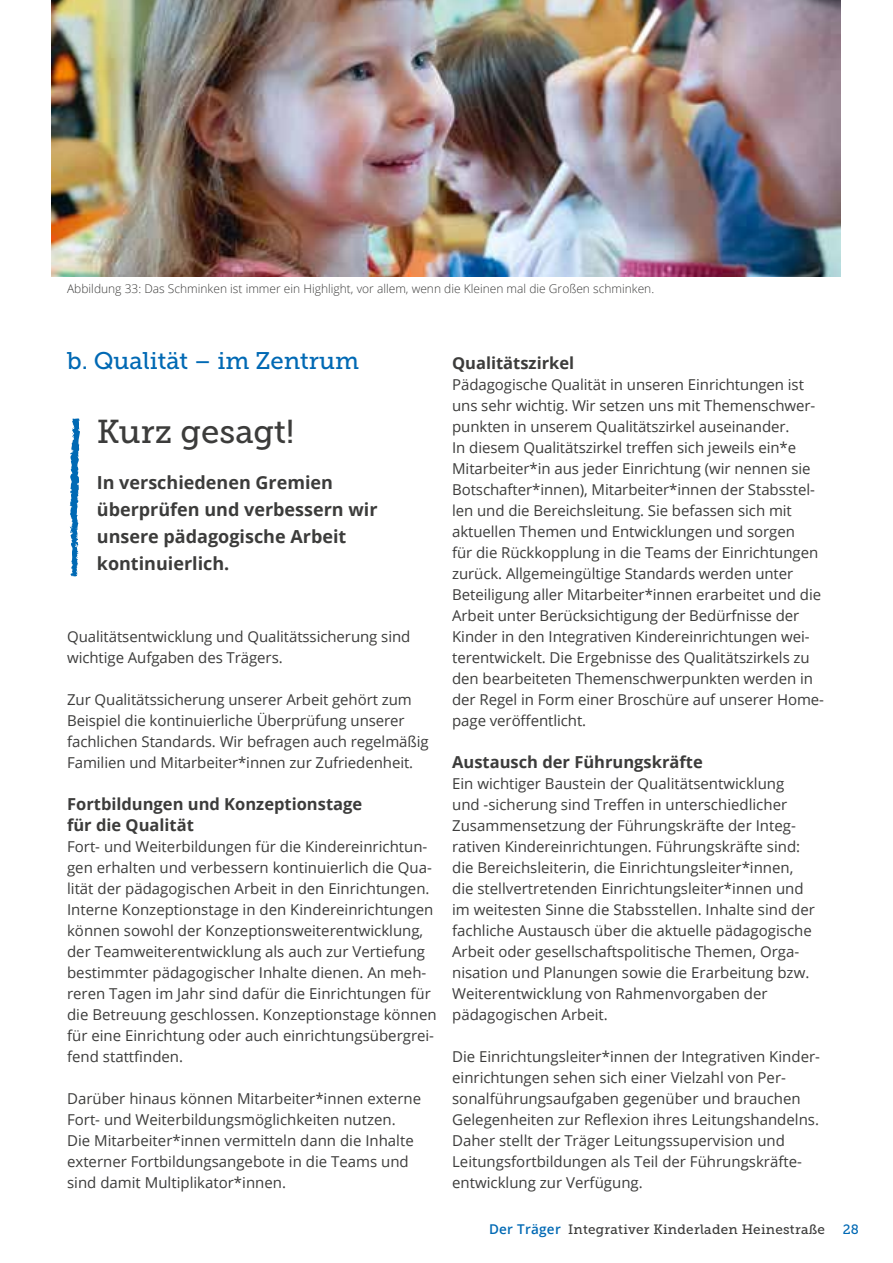
<style>
.page{position:relative;width:893px;height:1263px;background:#fff}
.page>*{position:absolute;margin:0;border:0;box-sizing:border-box;transform-origin:0 0}
.t1{font:33px "Museo Slab 500";color:#3c3c3b}
.t2{font:24px "Museo Slab 500";color:#0069b4}
.t3{font:700 18px/27px "Open Sans";color:#3c3c3b}
.t4{font:700 16.5px/21px "Open Sans";color:#3c3c3b}
.t5{font:15px/21px "Open Sans";color:#3c3c3b}
.t6{font:13.5px "Museo Slab 500";letter-spacing:.02em;color:#3c3c3b}
.t7{font:13.5px "Museo Slab 500";color:#0069b4}
.t8{font:300 12px "Open Sans";color:#3c3c3b}
.s1{font-family:"Open Sans";font-weight:600;color:#0069b4}
</style>
<div class="page">
<img style="left:51px;top:0;width:790px;height:276px">
<svg style="left:69px;top:418px;width:11px;height:159px"></svg>
<p class="t8" style="left:67px;top:281px;width:589px">Abbildung 33: Das Schminken ist immer ein Highlight, vor allem, wenn die Kleinen mal die Großen schminken.</p>
<h2 class="t2" style="left:67px;top:347px;width:293px">b. Qualität – im Zentrum</h2>
<h1 class="t1" style="left:97px;top:413px;width:199px">Kurz gesagt!</h1>
<p class="t3" style="left:97px;top:468px;width:282px">In verschiedenen Gremien überprüfen und verbessern wir unsere pädagogische Arbeit kontinuierlich.</p>
<p class="t5" style="left:67px;top:626px;width:345px">Qualitätsentwicklung und Qualitätssicherung sind wichtige Aufgaben des Trägers.</p>
<p class="t5" style="left:67px;top:689px;width:363px">Zur Qualitätssicherung unserer Arbeit gehört zum Beispiel die kontinuierliche Überprüfung unserer fachlichen Standards. Wir befragen auch regelmäßig Familien und Mitarbeiter*innen zur Zufriedenheit.</p>
<p class="t4" style="left:67px;top:793px;width:297px">Fortbildungen und Konzeptionstage für die Qualität</p>
<p class="t5" style="left:67px;top:836px;width:371px">Fort- und Weiterbildungen für die Kindereinrichtun&shy;gen erhalten und verbessern kontinuierlich die Qua&shy;lität der pädagogischen Arbeit in den Einrichtungen.<br>Interne Konzeptionstage in den Kindereinrichtungen können sowohl der Konzeptionsweiterentwicklung, der Teamweiterentwicklung als auch zur Vertiefung bestimmter pädagogischer Inhalte dienen. An meh&shy;reren Tagen im Jahr sind dafür die Einrichtungen für die Betreuung geschlossen. Konzeptionstage können für eine Einrichtung oder auch einrichtungsübergrei&shy;fend stattfinden.</p>
<p class="t5" style="left:67px;top:1088px;width:356px">Darüber hinaus können Mitarbeiter*innen externe Fort- und Weiterbildungsmöglichkeiten nutzen.<br>Die Mitarbeiter*innen vermitteln dann die Inhalte externer Fortbildungsangebote in die Teams und sind damit Multiplikator*innen.</p>
<p class="t4" style="left:452px;top:352px;width:124px">Qualitätszirkel</p>
<p class="t5" style="left:452px;top:374px;width:373px">Pädagogische Qualität in unseren Einrichtungen ist uns sehr wichtig. Wir setzen uns mit Themenschwer&shy;punkten in unserem Qualitätszirkel auseinander.<br>In diesem Qualitätszirkel treffen sich jeweils ein*e Mitarbeiter*in aus jeder Einrichtung (wir nennen sie Botschafter*innen), Mitarbeiter*innen der Stabsstel&shy;len und die Bereichsleitung. Sie befassen sich mit aktuellen Themen und Entwicklungen und sorgen<br>für die Rückkopplung in die Teams der Einrichtungen zurück. Allgemeingültige Standards werden unter Beteiligung aller Mitarbeiter*innen erarbeitet und die Arbeit unter Berücksichtigung der Bedürfnisse der Kinder in den Integrativen Kindereinrichtungen wei&shy;terentwickelt. Die Ergebnisse des Qualitätszirkels zu den bearbeiteten Themenschwerpunkten werden in der Regel in Form einer Broschüre auf unserer Home&shy;page veröffentlicht.</p>
<p class="t4" style="left:452px;top:751px;width:252px">Austausch der Führungskräfte</p>
<p class="t5" style="left:452px;top:773px;width:364px">Ein wichtiger Baustein der Qualitätsentwicklung und -sicherung sind Treffen in unterschiedlicher Zusammensetzung der Führungskräfte der Integ&shy;rativen Kindereinrichtungen. Führungskräfte sind: die Bereichsleiterin, die Einrichtungsleiter*innen, die stellvertretenden Einrichtungsleiter*innen und im weitesten Sinne die Stabsstellen. Inhalte sind der fachliche Austausch über die aktuelle pädagogische Arbeit oder gesellschaftspolitische Themen, Orga&shy;nisation und Planungen sowie die Erarbeitung bzw.<br>Weiterentwicklung von Rahmenvorgaben der pädagogischen Arbeit.</p>
<p class="t5" style="left:452px;top:1046px;width:369px">Die Einrichtungsleiter*innen der Integrativen Kinder&shy;einrichtungen sehen sich einer Vielzahl von Per&shy;sonalführungsaufgaben gegenüber und brauchen Gelegenheiten zur Reflexion ihres Leitungshandelns.<br>Daher stellt der Träger Leitungssupervision und Leitungsfortbildungen als Teil der Führungskräfte&shy;entwicklung zur Verfügung.</p>
<p class="t6" style="left:489px;top:1222px;width:337px"><span class="s1">Der Träger</span> Integrativer Kinderladen Heinestraße</p>
<p class="t7" style="left:843px;top:1222px;width:18px">28</p>
</div>
